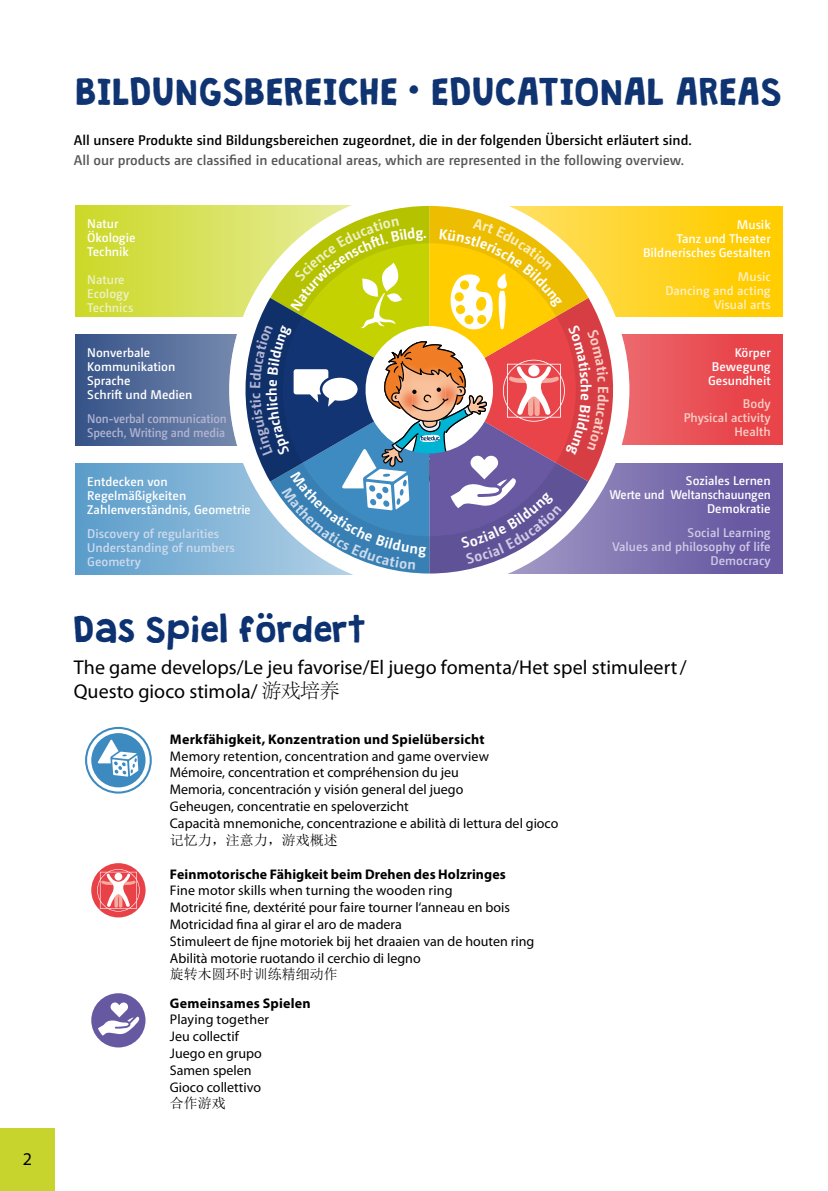
<style>
.page{position:relative;width:828px;height:1191px;background:#fff}
.page>*{position:absolute;margin:0;border:0;box-sizing:border-box;transform-origin:0 0}
.t1{font:34px "Granstander Clean";letter-spacing:-.005em;color:#0f3471}
.t2{font:32px "Granstander Clean";color:#0d3271}
.t3{font:20px/24px "Myriad Pro";color:#000}
.t4{font:18px "Myriad Pro";color:#000}
.t5{font:700 14.8px "Camingo Dos Pro";color:#facfc6}
.t6{font:14px/16.8px "Myriad Pro";color:#000}
.t7{font:700 14px "Myriad Pro";letter-spacing:.015em;color:#000}
.t8{font:600 14px "Camingo Dos Pro";color:#000}
.t9{font:600 14px "Camingo Dos Pro";color:#565656}
.t10{font:14px "Sim Sun";color:#000}
.t11{font:600 12.6px/14px "Camingo Dos Pro";color:#fff}
.t12{font:600 12.6px/14px "Camingo Dos Pro";color:#cddaed}
.t13{font:600 12.6px/14px "Camingo Dos Pro";color:#d0cbe6;text-align:right}
.t14{font:600 12.6px/14px "Camingo Dos Pro";letter-spacing:-.015em;color:#b2b4d1;scale:.95 1}
.t15{font:600 12.6px/14px "Camingo Dos Pro";color:#fff0c6;text-align:right}
.t16{font:600 12.6px/14px "Camingo Dos Pro";color:#facfc6;text-align:right}
.t17{font:600 12.6px/14px "Camingo Dos Pro";color:#eef1c6}
.s1{font-family:"Adobe Song Std";font-weight:300}
</style>
<div class="page">
<div style="left:91px;top:863px;width:55px;height:54px;background:#e94148;border-radius:50%"></div>
<svg style="left:97px;top:869px;width:43px;height:42px"></svg>
<div style="left:85px;top:727px;width:67px;height:66px;border:2px solid #3c8ac0;border-radius:50%"></div>
<div style="left:91px;top:733px;width:55px;height:54px;background:#3c8ac0;border-radius:50%"></div>
<svg style="left:97px;top:739px;width:41px;height:37px"></svg>
<div style="left:91px;top:993px;width:54px;height:54px;background:#6758a2;border-radius:50%"></div>
<svg style="left:98px;top:1002px;width:42px;height:33px"></svg>
<div style="left:85px;top:987px;width:67px;height:66px;border:2px solid #fff;border-radius:50%"></div>
<div style="left:0;top:1128px;width:55px;height:63px;background:#c7d42e"></div>
<svg style="left:75px;top:463px;width:154px;height:111px;background:#72aad1"></svg>
<svg style="left:75px;top:334px;width:154px;height:112px;background:#536c99"></svg>
<svg style="left:75px;top:205px;width:154px;height:112px;background:#d3de47"></svg>
<svg style="left:629px;top:206px;width:153px;height:111px;background:#ffd011"></svg>
<svg style="left:629px;top:334px;width:153px;height:111px;background:#e95056"></svg>
<svg style="left:629px;top:463px;width:153px;height:110px;background:#7264a8"></svg>
<svg style="left:229px;top:205px;width:400px;height:370px"></svg>
<svg style="left:236px;top:206px;width:386px;height:367px"></svg>
<p class="t4" style="left:23px;top:1148px;width:11px">2</p>
<h1 class="t1" style="left:76px;top:73px;width:708px">BILDUNGSBEREICHE • EDUCATIONAL AREAS</h1>
<p class="t8" style="left:74px;top:132px;width:619px">All unsere Produkte sind Bildungsbereichen zugeordnet, die in der folgenden Übersicht erläutert sind.</p>
<p class="t9" style="left:74px;top:152px;width:612px">All our products are classified in educational areas, which are represented in the following overview.</p>
<p class="t11" style="left:87px;top:216px;width:50px">Natur<br>Ökologie<br>Technik</p>
<p class="t17" style="left:87px;top:272px;width:48px">Nature<br>Ecology<br>Technics</p>
<p class="t11" style="left:87px;top:345px;width:107px">Nonverbale<br>Kommunikation<br>Sprache<br>Schrift und Medien</p>
<p class="t14" style="left:87px;top:411px;width:148px">Non-verbal communication<br>Speech, Writing and media</p>
<p class="t11" style="left:87px;top:474px;width:165px">Entdecken von<br>Regelmäßigkeiten<br>Zahlenverständnis, Geometrie</p>
<p class="t12" style="left:87px;top:526px;width:149px">Discovery of regularities<br>Understanding of numbers<br>Geometry</p>
<p class="t5" style="left:612px;top:386px;width:9px;rotate:90deg">E</p>
<p class="t11" style="left:643px;top:217px;width:129px;text-align:right">Musik<br>Tanz und Theater<br>Bildnerisches Gestalten</p>
<p class="t15" style="left:665px;top:269px;width:107px">Music<br>Dancing and acting<br>Visual arts</p>
<p class="t11" style="left:708px;top:345px;width:64px;text-align:justify;text-indent:26px">Körper Bewegung Gesundheit</p>
<p class="t16" style="left:684px;top:397px;width:88px">Body<br>Physical activity<br>Health</p>
<p class="t11" style="left:609px;top:474px;width:163px;text-align:right">Soziales Lernen<br>Werte und Weltanschauungen<br>Demokratie</p>
<p class="t13" style="left:612px;top:526px;width:160px">Social Learning<br>Values and philosophy of life<br>Democracy</p>
<h2 class="t2" style="left:74px;top:612px;width:294px">Das Spiel fördert</h2>
<h3 class="t3" style="left:74px;top:655px;width:614px">The game develops/Le jeu favorise/El juego fomenta/Het spel stimuleert/<br>Questo gioco stimola/ <span class="s1">游戏培养</span></h3>
<p class="t7" style="left:170px;top:730px;width:316px">Merkfähigkeit, Konzentration und Spielübersicht</p>
<p class="t6" style="left:170px;top:747px;width:390px">Memory retention, concentration and game overview<br>Mémoire, concentration et compréhension du jeu<br>Memoria, concentración y visión general del juego<br>Geheugen, concentratie en speloverzicht<br>Capacità mnemoniche, concentrazione e abilità di lettura del gioco</p>
<p class="t10" style="left:170px;top:832px;width:169px">记忆力，注意力，游戏概述</p>
<p class="t7" style="left:170px;top:864px;width:337px">Feinmotorische Fähigkeit beim Drehen des Holzringes</p>
<p class="t6" style="left:170px;top:882px;width:366px">Fine motor skills when turning the wooden ring<br>Motricité fine, dextérité pour faire tourner l‘anneau en bois Motricidad fina al girar el aro de madera<br>Stimuleert de fijne motoriek bij het draaien van de houten ring Abilità motorie ruotando il cerchio di legno</p>
<p class="t10" style="left:170px;top:967px;width:169px">旋转木圆环时训练精细动作</p>
<p class="t7" style="left:170px;top:993px;width:142px">Gemeinsames Spielen</p>
<p class="t6" style="left:170px;top:1011px;width:101px">Playing together<br>Jeu collectif<br>Juego en grupo<br>Samen spelen<br>Gioco collettivo</p>
<p class="t10" style="left:170px;top:1095px;width:57px">合作游戏</p>
</div>
